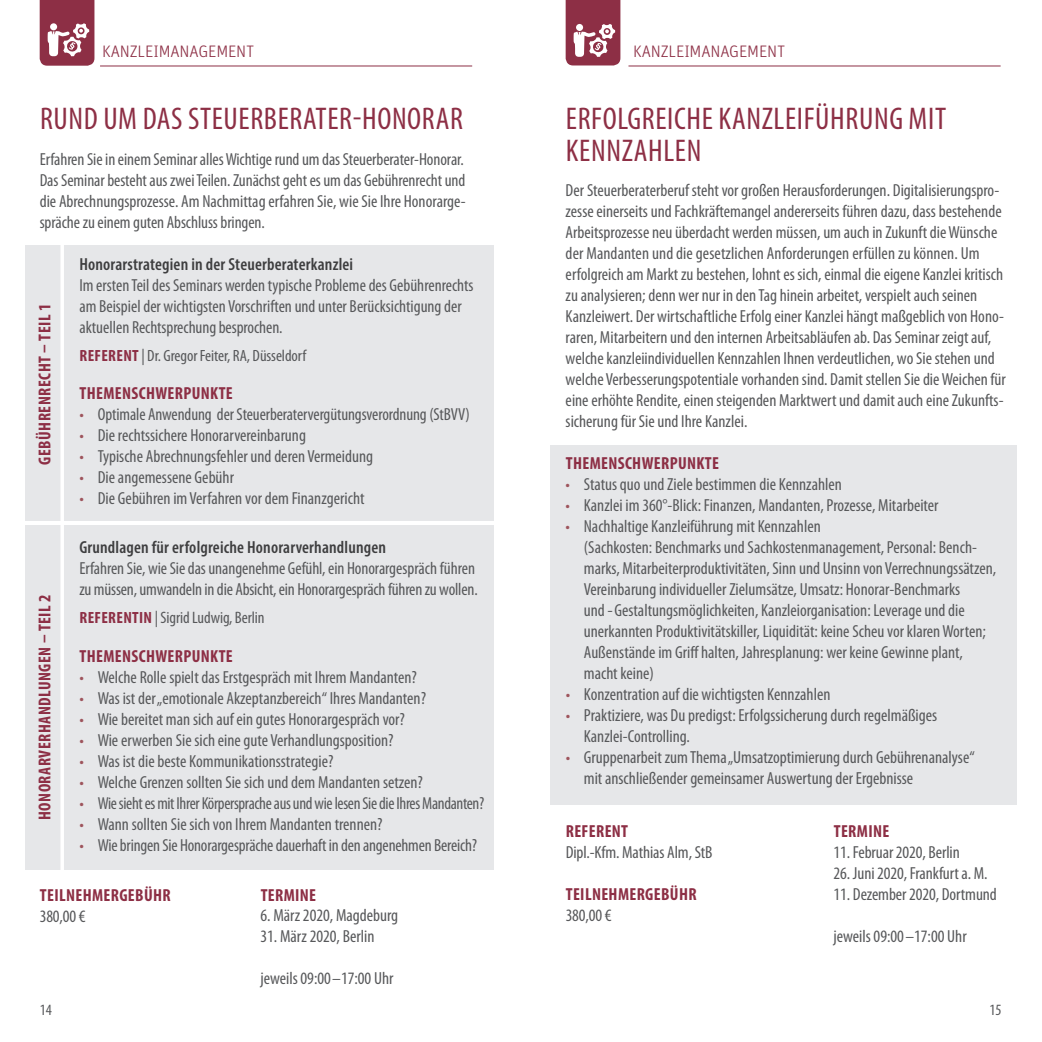
<style>
.page{position:relative;width:1042px;height:1042px;background:#fff}
.page>*{position:absolute;margin:0;border:0;box-sizing:border-box;transform-origin:0 0}
.t1{font:condensed 31.5px/31.5px "Myriad Pro";letter-spacing:.02em;color:#8d2f45}
.t2{font:condensed 17.5px/21px "Myriad Pro";color:#57585a}
.t3{font:700 condensed 17.5px "Myriad Pro";letter-spacing:.02em;color:#8d2f45}
.t4{font:600 condensed 17.5px "Myriad Pro";letter-spacing:.01em;color:#3e3e3f}
.t5{font:condensed 17.32px "Myriad Pro";letter-spacing:-.02em;color:#57585a}
.t6{font:700 condensed 17.32px "Myriad Pro";letter-spacing:.03em;color:#8d2f45}
.t7{font:300 16.62px "Unit";letter-spacing:-.01em;color:#8d2f45}
.t8{font:condensed 16.62px "Myriad Pro";letter-spacing:-.005em;color:#57585a}
.t9{font:condensed 16.28px "Myriad Pro";letter-spacing:-.005em;color:#57585a}
.t10{font:condensed 15.75px "Myriad Pro";color:#57585a}
.s1{font-weight:700;color:#8d2f45}
.s2{color:#9e545c}
.s3{font-weight:700;font-size:16.28px;color:#8d2f45}
.s4{font-size:16.28px}
.s5{font-size:17.5px;color:#9e545c}
</style>
<div class="page">
<svg style="left:566px;top:0;width:54px;height:65px"></svg>
<hr style="left:628px;top:66px;width:372px;height:1px;background:#8d2f45">
<div style="left:551px;top:445px;width:466px;height:359px;background:#e6e7e9"></div>
<svg style="left:40px;top:0;width:54px;height:66px"></svg>
<div style="left:25px;top:525px;width:469px;height:345px;background:#e6e7e9"></div>
<div style="left:25px;top:245px;width:469px;height:276px;background:#e6e7e9"></div>
<hr style="left:60px;top:237px;width:4px;height:642px;background:#fff">
<hr style="left:100px;top:66px;width:372px;height:1px;background:#8d2f45">
<p class="t7" style="left:102px;top:41px;width:154px">KANZLEIMANAGEMENT</p>
<h1 class="t1" style="left:40px;top:102px;width:424px">RUND UM DAS STEUERBERATER-HONORAR</h1>
<p class="t2" style="left:40px;top:148px;width:427px;text-align:justify">Erfahren Sie in einem Seminar alles Wichtige rund um das Steuerberater-Honorar.<br>Das Seminar besteht aus zwei Teilen. Zunächst geht es um das Gebührenrecht und die Abrechnungsprozesse. Am Nachmittag erfahren Sie, wie Sie Ihre Honorarge&shy;spräche zu einem guten Abschluss bringen.</p>
<p class="t4" style="left:79px;top:253px;width:275px">Honorarstrategien in der Steuerberaterkanzlei</p>
<p class="t2" style="left:79px;top:274px;width:396px">Im ersten Teil des Seminars werden typische Probleme des Gebührenrechts am Beispiel der wichtigsten Vorschriften und unter Berücksichtigung der aktuellen Rechtsprechung besprochen.</p>
<p class="t9" style="left:80px;top:345px;width:228px"><span class="s1">REFERENT</span> | Dr. Gregor Feiter, RA, Düsseldorf</p>
<p class="t3" style="left:80px;top:382px;width:155px">THEMENSCHWERPUNKTE</p>
<p class="t2" style="left:79px;top:404px;width:392px"><span class="s2">•</span> Optimale Anwendung der Steuerberatervergütungsverordnung (StBVV)</p>
<p class="t2" style="left:79px;top:425px;width:228px"><span class="s2">•</span> Die rechtssichere Honorarvereinbarung</p>
<p class="t2" style="left:79px;top:446px;width:295px"><span class="s2">•</span> Typische Abrechnungsfehler und deren Vermeidung</p>
<p class="t2" style="left:79px;top:467px;width:156px"><span class="s2">•</span> Die angemessene Gebühr</p>
<p class="t2" style="left:79px;top:488px;width:287px"><span class="s2">•</span> Die Gebühren im Verfahren vor dem Finanzgericht</p>
<p class="t6" style="left:34px;top:465px;width:162px;rotate:-90deg">GEBÜHRENRECHT – TEIL 1</p>
<p class="t6" style="left:34px;top:820px;width:227px;rotate:-90deg">HONORARVERHANDLUNGEN – TEIL 2</p>
<p class="t4" style="left:79px;top:536px;width:308px">Grundlagen für erfolgreiche Honorarverhandlungen</p>
<p class="t2" style="left:79px;top:558px;width:400px">Erfahren Sie, wie Sie das unangenehme Gefühl, ein Honorargespräch führen zu müssen, umwandeln in die Absicht, ein Honorargespräch führen zu wollen.</p>
<p class="t8" style="left:80px;top:607px;width:187px"><span class="s3">REFERENTIN</span> <span class="s4">|</span> Sigrid Ludwig, Berlin</p>
<p class="t3" style="left:80px;top:645px;width:155px">THEMENSCHWERPUNKTE</p>
<p class="t2" style="left:79px;top:666px;width:339px"><span class="s2">•</span> Welche Rolle spielt das Erstgespräch mit Ihrem Mandanten?</p>
<p class="t2" style="left:79px;top:687px;width:348px"><span class="s2">•</span> Was ist der „emotionale Akzeptanzbereich“ Ihres Mandanten?</p>
<p class="t2" style="left:79px;top:708px;width:327px"><span class="s2">•</span> Wie bereitet man sich auf ein gutes Honorargespräch vor?</p>
<p class="t2" style="left:79px;top:729px;width:316px"><span class="s2">•</span> Wie erwerben Sie sich eine gute Verhandlungsposition?</p>
<p class="t2" style="left:79px;top:750px;width:256px"><span class="s2">•</span> Was ist die beste Kommunikationsstrategie?</p>
<p class="t2" style="left:79px;top:771px;width:345px"><span class="s2">•</span> Welche Grenzen sollten Sie sich und dem Mandanten setzen?</p>
<p class="t5" style="left:79px;top:792px;width:406px"><span class="s5">•</span> Wie sieht es mit Ihrer Körpersprache aus und wie lesen Sie die Ihres Mandanten?</p>
<p class="t2" style="left:79px;top:813px;width:305px"><span class="s2">•</span> Wann sollten Sie sich von Ihrem Mandanten trennen?</p>
<p class="t2" style="left:79px;top:834px;width:399px"><span class="s2">•</span> Wie bringen Sie Honorargespräche dauerhaft in den angenehmen Bereich?</p>
<p class="t3" style="left:40px;top:884px;width:132px">TEILNEHMERGEBÜHR</p>
<p class="t2" style="left:40px;top:905px;width:47px">380,00 €</p>
<p class="t3" style="left:261px;top:884px;width:57px">TERMINE</p>
<p class="t2" style="left:260px;top:904px;width:139px">6. März 2020, Magdeburg</p>
<p class="t2" style="left:260px;top:925px;width:116px">31. März 2020, Berlin</p>
<p class="t2" style="left:260px;top:967px;width:135px">jeweils 09:00–17:00 Uhr</p>
<p class="t7" style="left:633px;top:41px;width:154px">KANZLEIMANAGEMENT</p>
<h1 class="t1" style="left:566px;top:103px;width:382px">ERFOLGREICHE KANZLEIFÜHRUNG MIT<br>KENNZAHLEN</h1>
<p class="t2" style="left:566px;top:179px;width:442px">Der Steuerberaterberuf steht vor großen Herausforderungen. Digitalisierungspro&shy;zesse einerseits und Fachkräftemangel andererseits führen dazu, dass bestehende Arbeitsprozesse neu überdacht werden müssen, um auch in Zukunft die Wünsche der Mandanten und die gesetzlichen Anforderungen erfüllen zu können. Um erfolgreich am Markt zu bestehen, lohnt es sich, einmal die eigene Kanzlei kritisch zu analysieren; denn wer nur in den Tag hinein arbeitet, verspielt auch seinen Kanzleiwert. Der wirtschaftliche Erfolg einer Kanzlei hängt maßgeblich von Hono&shy;raren, Mitarbeitern und den internen Arbeitsabläufen ab. Das Seminar zeigt auf, welche kanzleiindividuellen Kennzahlen Ihnen verdeutlichen, wo Sie stehen und welche Verbesserungspotentiale vorhanden sind. Damit stellen Sie die Weichen für eine erhöhte Rendite, einen steigenden Marktwert und damit auch eine Zukunfts&shy;sicherung für Sie und Ihre Kanzlei.</p>
<p class="t3" style="left:566px;top:452px;width:155px">THEMENSCHWERPUNKTE</p>
<p class="t2" style="left:566px;top:473px;width:278px"><span class="s2">•</span> Status quo und Ziele bestimmen die Kennzahlen</p>
<p class="t2" style="left:566px;top:494px;width:374px"><span class="s2">•</span> Kanzlei im 360°-Blick: Finanzen, Mandanten, Prozesse, Mitarbeiter</p>
<p class="t2" style="left:584px;top:515px;width:414px;text-indent:-18px"><span class="s2">•</span> Nachhaltige Kanzleiführung mit Kennzahlen<br>(Sachkosten: Benchmarks und Sachkostenmanagement, Personal: Bench&shy;marks, Mitarbeiterproduktivitäten, Sinn und Unsinn von Verrechnungssätzen, Vereinbarung individueller Zielumsätze, Umsatz: Honorar-Benchmarks<br>und -Gestaltungsmöglichkeiten, Kanzleiorganisation: Leverage und die unerkannten Produktivitätskiller, Liquidität: keine Scheu vor klaren Worten; Außenstände im Griff halten, Jahresplanung: wer keine Gewinne plant, macht keine)</p>
<p class="t2" style="left:566px;top:683px;width:266px"><span class="s2">•</span> Konzentration auf die wichtigsten Kennzahlen</p>
<p class="t2" style="left:584px;top:704px;width:355px;text-indent:-18px"><span class="s2">•</span> Praktiziere, was Du predigst: Erfolgssicherung durch regelmäßiges<br>Kanzlei-Controlling.</p>
<p class="t2" style="left:584px;top:746px;width:392px;text-indent:-18px"><span class="s2">•</span> Gruppenarbeit zum Thema „Umsatzoptimierung durch Gebührenanalyse“ mit anschließender gemeinsamer Auswertung der Ergebnisse</p>
<p class="t3" style="left:566px;top:820px;width:64px">REFERENT</p>
<p class="t2" style="left:566px;top:841px;width:148px">Dipl.-Kfm. Mathias Alm, StB</p>
<p class="t3" style="left:566px;top:883px;width:132px">TEILNEHMERGEBÜHR</p>
<p class="t2" style="left:566px;top:904px;width:47px">380,00 €</p>
<p class="t3" style="left:834px;top:820px;width:57px">TERMINE</p>
<p class="t2" style="left:833px;top:841px;width:128px">11. Februar 2020, Berlin</p>
<p class="t2" style="left:833px;top:862px;width:155px">26. Juni 2020, Frankfurt a. M.</p>
<p class="t2" style="left:833px;top:883px;width:165px">11. Dezember 2020, Dortmund</p>
<p class="t2" style="left:833px;top:925px;width:135px">jeweils 09:00–17:00 Uhr</p>
<p class="t10" style="left:40px;top:1000px;width:14px">14</p>
<p class="t10" style="left:989px;top:1000px;width:14px">15</p>
</div>
